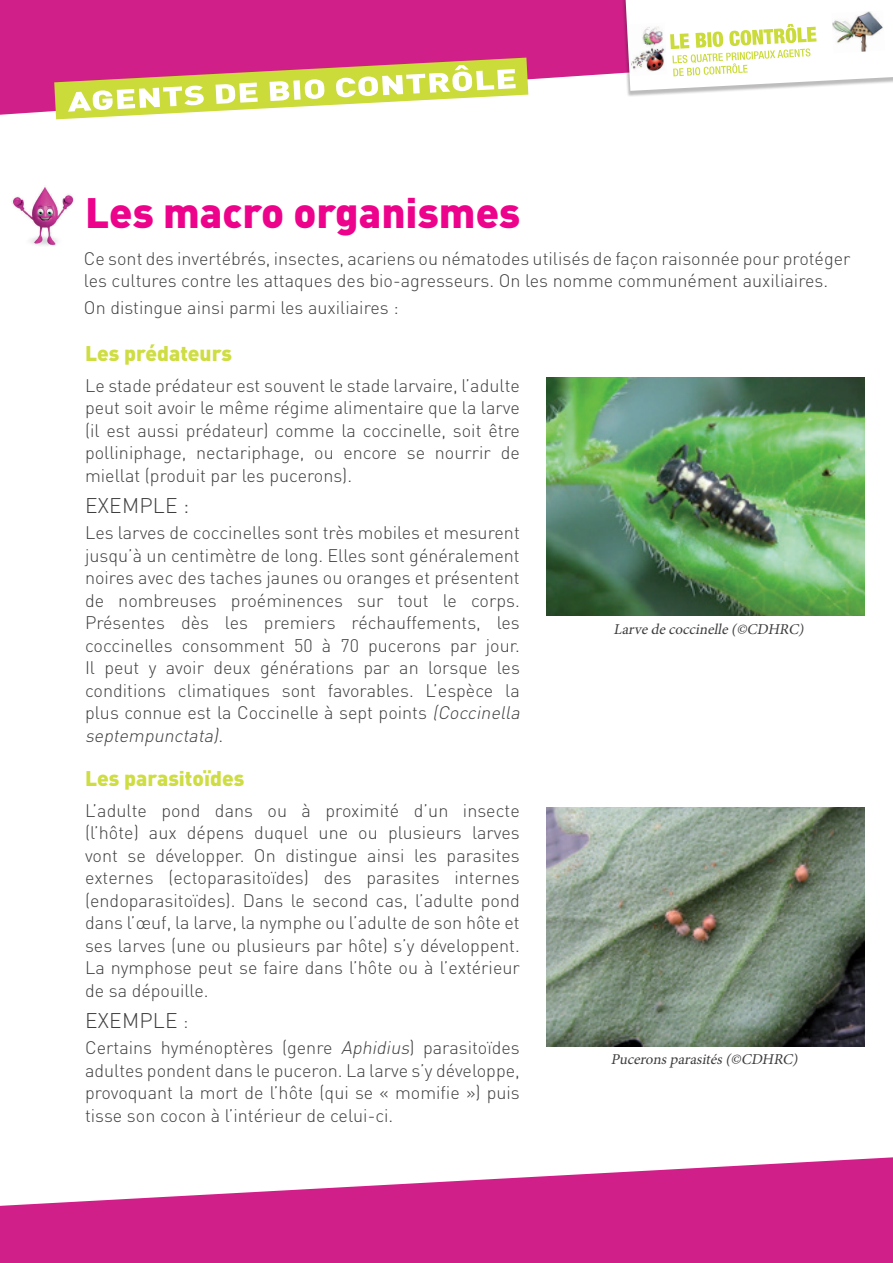
<style>
.page{position:relative;width:893px;height:1263px;background:#fff}
.page>*{position:absolute;margin:0;border:0;box-sizing:border-box;transform-origin:0 0}
.t1{font:900 42px "DIN Pro";color:#ed028c}
.t2{font:900 21px "DIN Pro";color:#cedd42}
.t3{font:300 21px "DIN Pro";letter-spacing:.01em;color:#3e3e3f}
.t4{font:300 18px/22.5px "DIN Pro";color:#3e3e3f;text-align:justify}
.t5{font:italic 15px "Minion Pro";color:#3e3e3f}
.s1{font-style:italic}
.s2{font-size:18px}
</style>
<div class="page">
<svg style="left:0;top:0;width:621px;height:115px;background:#d43192"></svg>
<div style="left:621px;top:0;width:272px;height:97px;background:#231f20;opacity:.3"></div>
<svg style="left:626px;top:0;width:267px;height:91px"></svg>
<svg style="left:54px;top:58px;width:474px;height:61px"></svg>
<img style="left:11px;top:187px;width:63px;height:59px">
<svg style="left:0;top:1157px;width:893px;height:106px;fill:#d11f89"></svg>
<img style="left:546px;top:377px;width:318px;height:238px">
<img style="left:546px;top:808px;width:318px;height:238px">
<h1 class="t1" style="left:85px;top:184px;width:437px">Les macro organismes</h1>
<p class="t4" style="left:84px;top:246px;width:768px">Ce sont des invertébrés, insectes, acariens ou nématodes utilisés de façon raisonnée pour protéger les cultures contre les attaques des bio-agresseurs. On les nomme communément auxiliaires.</p>
<p class="t4" style="left:84px;top:295px;width:316px">On distingue ainsi parmi les auxiliaires :</p>
<p class="t2" style="left:85px;top:339px;width:149px">Les prédateurs</p>
<p class="t4" style="left:85px;top:373px;width:436px">Le stade prédateur est souvent le stade larvaire, l’adulte peut soit avoir le même régime alimentaire que la larve (il est aussi prédateur) comme la coccinelle, soit être polliniphage, nectariphage, ou encore se nourrir de miellat (produit par les pucerons).</p>
<p class="t3" style="left:85px;top:491px;width:106px">EXEMPLE :</p>
<p class="t4" style="left:85px;top:521px;width:440px;text-align:left">Les larves de coccinelles sont très mobiles et mesurent jusqu’à un centimètre de long. Elles sont généralement noires avec des taches jaunes ou oranges et présentent de nombreuses proéminences sur tout le corps.<br>Présentes dès les premiers réchauffements, les coccinelles consomment 50 à 70 pucerons par jour.<br>Il peut y avoir deux générations par an lorsque les conditions climatiques sont favorables. L’espèce la plus connue est la Coccinelle à sept points <span class="s1">(Coccinella septempunctata)</span>.</p>
<p class="t2" style="left:85px;top:764px;width:161px">Les parasitoïdes</p>
<p class="t4" style="left:85px;top:798px;width:436px">L’adulte pond dans ou à proximité d’un insecte (l’hôte) aux dépens duquel une ou plusieurs larves vont se développer. On distingue ainsi les parasites externes (ectoparasitoïdes) des parasites internes (endoparasitoïdes). Dans le second cas, l’adulte pond dans l’œuf, la larve, la nymphe ou l’adulte de son hôte et ses larves (une ou plusieurs par hôte) s’y développent.<br>La nymphose peut se faire dans l’hôte ou à l’extérieur de sa dépouille.</p>
<p class="t3" style="left:85px;top:1006px;width:105px">EXEMPLE <span class="s2">:</span></p>
<p class="t4" style="left:85px;top:1036px;width:436px">Certains hyménoptères (genre <span class="s1">Aphidius</span>) parasitoïdes adultes pondent dans le puceron. La larve s’y développe, provoquant la mort de l’hôte (qui se « momifie ») puis tisse son cocon à l’intérieur de celui-ci.</p>
<p class="t5" style="left:613px;top:619px;width:195px">Larvedecoccinelle(©CDHRC)</p>
<p class="t5" style="left:611px;top:1049px;width:192px">Puceronsparasités(©CDHRC)</p>
</div>
